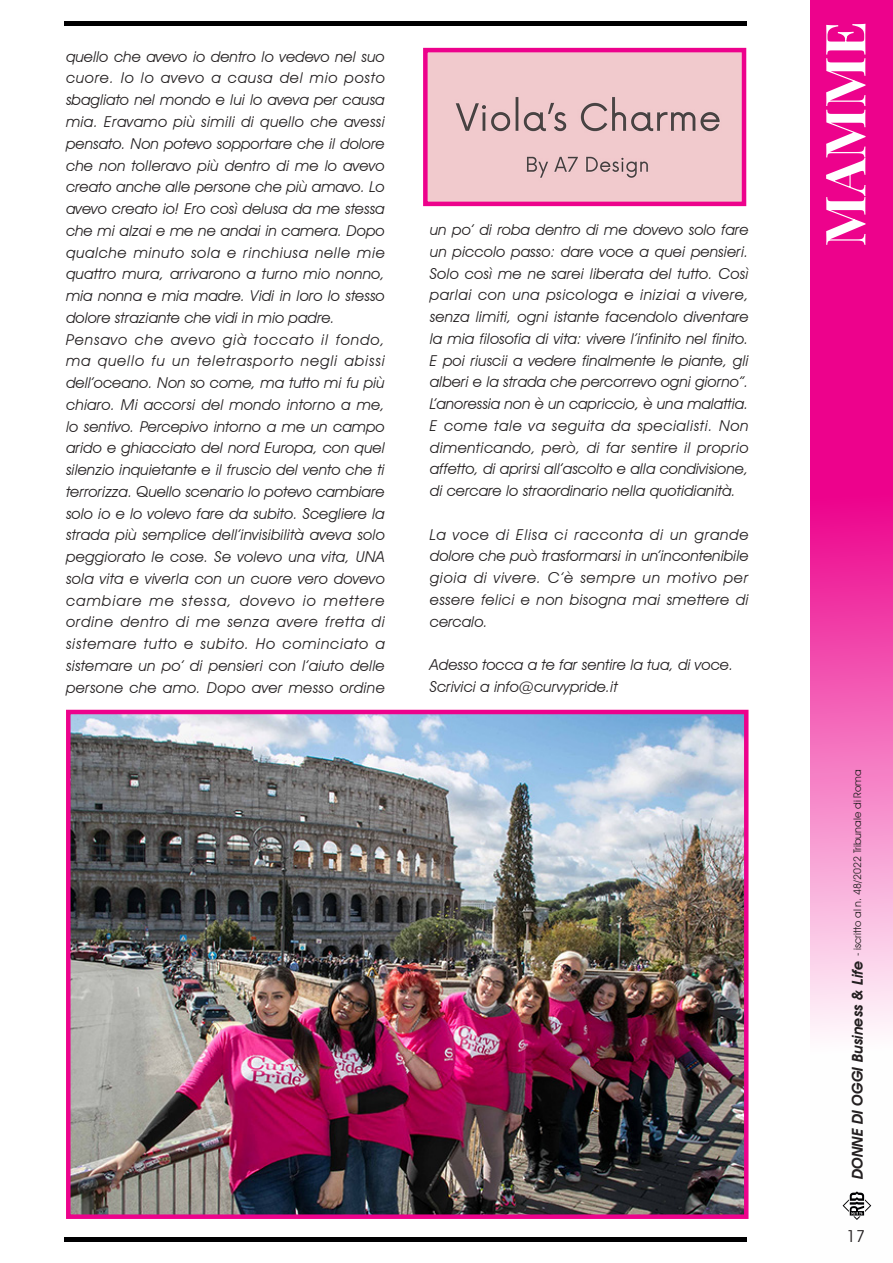
<style>
.page{position:relative;width:893px;height:1263px;background:#fff}
.page>*{position:absolute;margin:0;border:0;box-sizing:border-box;transform-origin:0 0}
.t1{font:55.5px "Playfair Display";color:#fff}
.t2{font:16.5px "Avant Garde IT Cby BT";color:#231f20}
.t3{font:italic 15px/21.8px "Avant Garde IT Cby BT";letter-spacing:.005em;color:#231f20}
.t4{font:10.5px "Avant Garde IT Cby BT";color:#231f20}
.s1{font-weight:600;font-style:italic;font-size:15px}
</style>
<div class="page">
<svg style="left:810px;top:0;width:83px;height:1206px"></svg>
<svg style="left:843px;top:1191px;width:28px;height:29px"></svg>
<div style="left:64px;top:1237px;width:682px;height:5px;background:#000001"></div>
<div style="left:64px;top:21px;width:682px;height:5px;background:#000001"></div>
<div style="left:428px;top:53px;width:313px;height:148px;background:#f1cacd"></div>
<div style="left:423px;top:48px;width:323px;height:158px;border:4px solid #ed028c"></div>
<img style="left:71px;top:715px;width:672px;height:499px">
<div style="left:66px;top:710px;width:682px;height:509px;border:4px solid #ed028c"></div>
<p class="t3" style="left:66px;top:45px;width:320px">quello che avevo io dentro lo vedevo nel suo cuore. Io lo avevo a causa del mio posto sbagliato nel mondo e lui lo aveva per causa mia. Eravamo più simili di quello che avessi pensato. Non potevo sopportare che il dolore che non tolleravo più dentro di me lo avevo creato anche alle persone che più amavo. Lo avevo creato io! Ero così delusa da me stessa che mi alzai e me ne andai in camera. Dopo qualche minuto sola e rinchiusa nelle mie quattro mura, arrivarono a turno mio nonno, mia nonna e mia madre. Vidi in loro lo stesso dolore straziante che vidi in mio padre.<br>Pensavo che avevo già toccato il fondo, ma quello fu un teletrasporto negli abissi dell’oceano. Non so come, ma tutto mi fu più chiaro. Mi accorsi del mondo intorno a me, lo sentivo. Percepivo intorno a me un campo arido e ghiacciato del nord Europa, con quel silenzio inquietante e il fruscio del vento che ti terrorizza. Quello scenario lo potevo cambiare solo io e lo volevo fare da subito. Scegliere la strada più semplice dell’invisibilità aveva solo peggiorato le cose. Se volevo una vita, UNA sola vita e viverla con un cuore vero dovevo cambiare me stessa, dovevo io mettere ordine dentro di me senza avere fretta di sistemare tutto e subito. Ho cominciato a sistemare un po’ di pensieri con l’aiuto delle persone che amo. Dopo aver messo ordine</p>
<p class="t3" style="left:430px;top:219px;width:320px;text-align:justify">un po’ di roba dentro di me dovevo solo fare un piccolo passo: dare voce a quei pensieri.<br>Solo così me ne sarei liberata del tutto. Così parlai con una psicologa e iniziai a vivere, senza limiti, ogni istante facendolo diventare la mia filosofia di vita: vivere l’infinito nel finito.<br>E poi riuscii a vedere finalmente le piante, gli alberi e la strada che percorrevo ogni giorno”.<br>L’anoressia non è un capriccio, è una malattia.<br>E come tale va seguita da specialisti. Non dimenticando, però, di far sentire il proprio affetto, di aprirsi all’ascolto e alla condivisione, di cercare lo straordinario nella quotidianità.</p>
<p class="t3" style="left:430px;top:523px;width:320px;text-align:justify">La voce di Elisa ci racconta di un grande dolore che può trasformarsi in un’incontenibile gioia di vivere. C’è sempre un motivo per essere felici e non bisogna mai smettere di cercalo.</p>
<p class="t3" style="left:430px;top:654px;width:305px">Adesso tocca a te far sentire la tua, di voce.<br>Scrivici a info@curvypride.it</p>
<h1 class="t1" style="left:801px;top:247px;width:227px;rotate:-90deg">MAMME</h1>
<p class="t4" style="left:851px;top:1179px;width:412px;rotate:-90deg"><span class="s1">DONNE DI OGGI Business &amp; Life</span> - iscritto al n. 48/2022 Tribunale di Roma</p>
<p class="t2" style="left:846px;top:1226px;width:20px">17</p>
</div>
